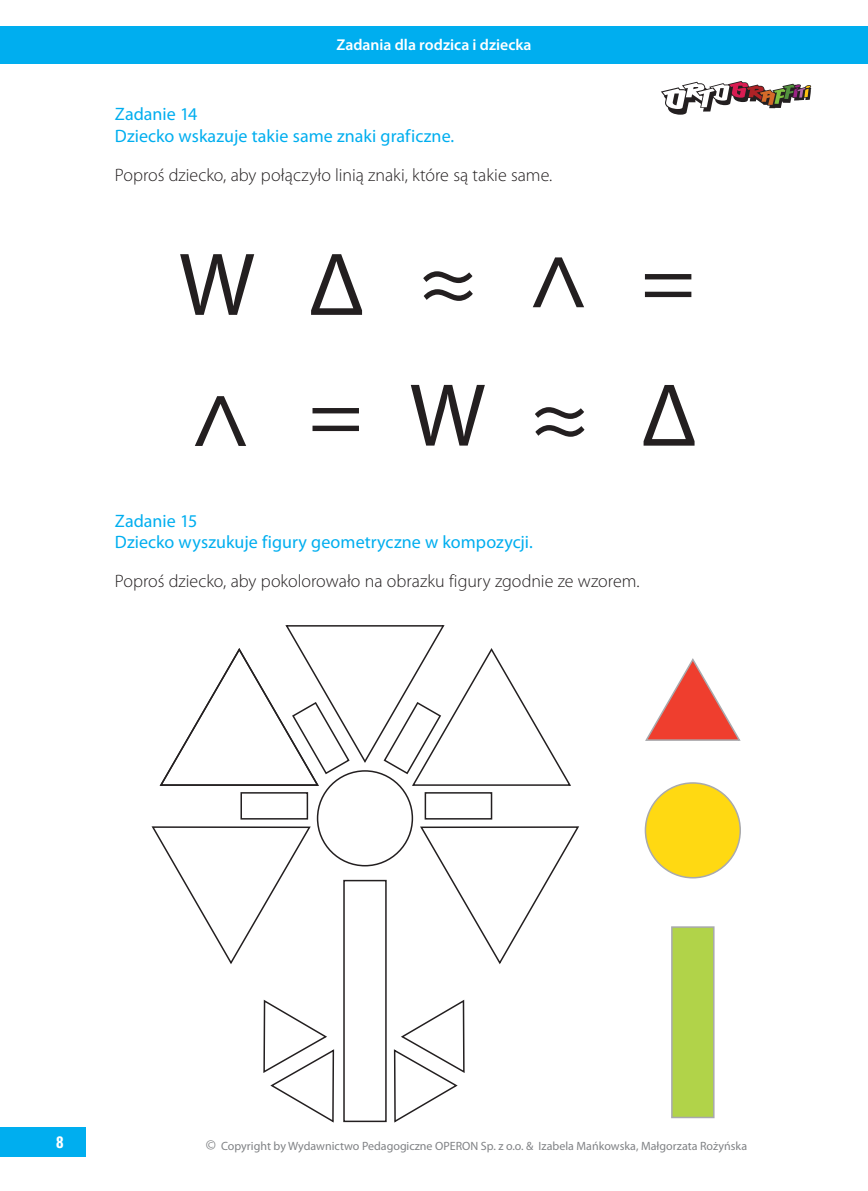
<style>
.page{position:relative;width:868px;height:1191px;background:#fff}
.page>*{position:absolute;margin:0;border:0;box-sizing:border-box;transform-origin:0 0}
.t1{font:108px "Myriad Pro";color:#231f20}
.t2{font:90px "Myriad Pro";color:#231f20}
.t3{font:300 18px "Myriad Pro";color:#231f20}
.t4{font:18px/21.6px "Myriad Pro";color:#00aeef}
.t5{font:700 16.5px "Zurich Cn EU";color:#fff}
.t6{font:600 15.75px "Myriad Pro";color:#fff}
.t7{font:12px "Myriad Pro";color:#808285}
.s1{font-size:15px}
</style>
<div class="page">
<div style="left:0;top:27px;width:867px;height:37px;background:#00aeef"></div>
<div style="left:0;top:1127px;width:85px;height:30px;background:#00aeef"></div>
<svg style="left:661px;top:81px;width:150px;height:34px"></svg>
<div style="left:317px;top:770px;width:96px;height:96px;border:2px solid #231f20;border-radius:50%"></div>
<div style="left:645px;top:783px;width:95px;height:94px;background:#ffd912;border-radius:50%"></div>
<div style="left:644px;top:782px;width:96px;height:96px;border:2px solid #a8a9ad;border-radius:50%"></div>
<svg style="left:151px;top:826px;width:160px;height:138px"></svg>
<svg style="left:420px;top:826px;width:159px;height:139px"></svg>
<svg style="left:393px;top:999px;width:72px;height:124px"></svg>
<svg style="left:263px;top:999px;width:72px;height:124px"></svg>
<svg style="left:645px;top:658px;width:96px;height:83px"></svg>
<div style="left:343px;top:880px;width:43px;height:242px;border:2px solid #231f20"></div>
<div style="left:424px;top:792px;width:68px;height:27px;border:2px solid #231f20"></div>
<svg style="left:159px;top:625px;width:412px;height:162px"></svg>
<div style="left:240px;top:792px;width:68px;height:27px;border:2px solid #231f20"></div>
<div style="left:671px;top:927px;width:42px;height:190px;background:#b1d349"></div>
<div style="left:671px;top:926px;width:43px;height:192px;border:2px solid #a8a9ad"></div>
<p class="t6" style="left:336px;top:35px;width:197px">Zadania dla rodzica i dziecka</p>
<p class="t4" style="left:115px;top:103px;width:341px">Zadanie 14<br>Dziecko wskazuje takie same znaki graficzne.</p>
<p class="t3" style="left:115px;top:164px;width:439px">Poproś dziecko, aby połączyło linią znaki, które są takie same.</p>
<h2 class="t2" style="left:179px;top:229px;width:78px">W</h2>
<h1 class="t1" style="left:188px;top:363px;width:66px">^</h1>
<h2 class="t2" style="left:309px;top:227px;width:167px">Δ ≈</h2>
<h2 class="t2" style="left:309px;top:358px;width:55px">=</h2>
<h2 class="t2" style="left:409px;top:360px;width:78px">W</h2>
<h1 class="t1" style="left:526px;top:225px;width:66px">^</h1>
<h2 class="t2" style="left:532px;top:360px;width:55px">≈</h2>
<p class="t4" style="left:115px;top:509px;width:419px">Zadanie 15<br>Dziecko wyszukuje figury geometryczne w kompozycji.</p>
<h2 class="t2" style="left:641px;top:224px;width:55px">=</h2>
<h2 class="t2" style="left:641px;top:360px;width:57px">Δ</h2>
<p class="t3" style="left:115px;top:570px;width:526px">Poproś dziecko, aby pokolorowało na obrazku figury zgodnie ze wzorem.</p>
<p class="t5" style="left:56px;top:1132px;width:10px">8</p>
<p class="t7" style="left:206px;top:1138px;width:542px"><span class="s1">©</span> Copyright by Wydawnictwo Pedagogiczne OPERON Sp. z o.o. &amp; Izabela Mańkowska, Małgorzata Rożyńska</p>
</div>
